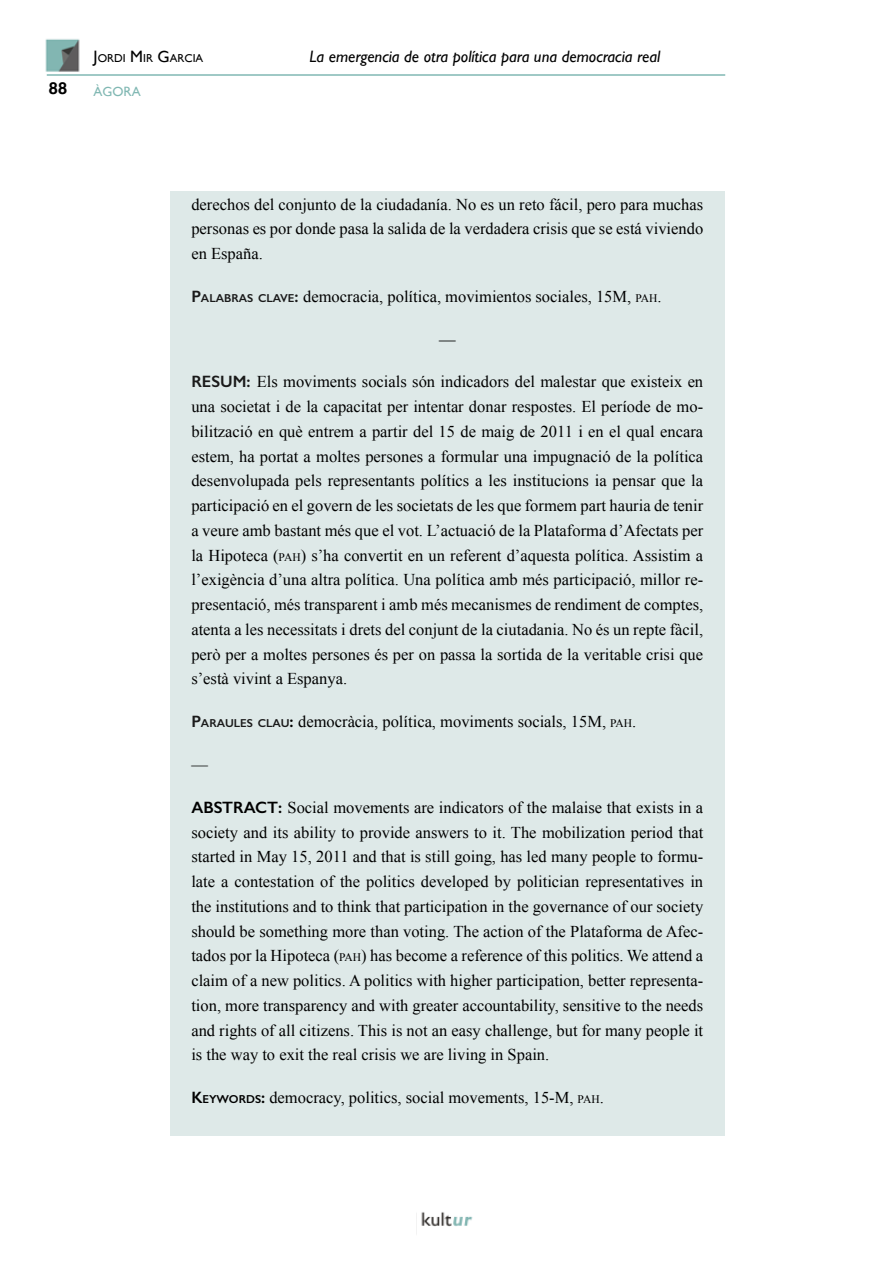
<style>
.page{position:relative;width:893px;height:1263px;background:#fff}
.page>*{position:absolute;margin:0;border:0;box-sizing:border-box;transform-origin:0 0}
.t1{font:16.5px/24.8px "Times New Roman";color:#000;text-align:justify}
.t2{font:italic 16.5px "Gill Sans";color:#000}
.t3{font:700 16.5px "Helvetica";color:#000}
.t4{font:16.5px "Times New Roman";color:#1a1a1a}
.t5{font:13.5px "Gill Sans";color:#81b8b3}
.t6{font:11.55px "Gill Sans";color:#000}
.s1{font-size:16.5px}
.s2{font-family:"Gill Sans";font-weight:600;color:#1a1a1a}
.s3{font-family:"Gill Sans";font-weight:600;font-size:11.55px;color:#1a1a1a}
.s4{font-size:11.55px}
.s5{font-style:inherit}
.s6{font-family:"Gill Sans";font-weight:600}
.s7{font-family:"Gill Sans";font-weight:600;font-size:11.55px}
</style>
<div class="page">
<img style="left:45px;top:39px;width:35px;height:33px">
<img style="left:421px;top:1212px;width:52px;height:15px">
<hr style="left:47px;top:74px;width:678px;height:2px;background:#81b8b3">
<div style="left:170px;top:191px;width:554px;height:944px;background:#dee9e8"></div>
<p class="t3" style="left:49px;top:75px;width:20px">88</p>
<p class="t6" style="left:94px;top:52px;width:111px"><span class="s1">J</span>ORDI <span class="s1">M</span>IR <span class="s1">G</span>ARCIA</p>
<p class="t2" style="left:310px;top:47px;width:352px">La emergencia de otra política para una democracia real</p>
<p class="t5" style="left:94px;top:83px;width:49px">ÀGORA</p>
<p class="t1" style="left:191px;top:192px;width:513px">derechos del conjunto de la ciudadanía. No es un reto fácil, pero para muchas personas es por donde pasa la salida de la verdadera crisis que se está viviendo en España.</p>
<p class="t1" style="left:191px;top:284px;width:472px"><span class="s2">P</span><span class="s3">ALABRAS CLAVE</span><span class="s2">:</span> democracia, política, movimientos sociales, 15M, <span class="s4">PAH</span><span class="s5">.</span></p>
<p class="t1" style="left:439px;top:327px;width:18px">—</p>
<p class="t1" style="left:191px;top:369px;width:513px"><span class="s2">RESUM:</span> Els moviments socials són indicadors del malestar que existeix en una societat i de la capacitat per intentar donar respostes. El període de mo&shy;bilització en què entrem a partir del 15 de maig de 2011 i en el qual encara estem, ha portat a moltes persones a formular una impugnació de la política desenvolupada pels representants polítics a les institucions ia pensar que la participació en el govern de les societats de les que formem part hauria de tenir a veure amb bastant més que el vot. L’actuació de la Plataforma d’Afectats per la Hipoteca (<span class="s4">PAH</span>) s’ha convertit en un referent d’aquesta política. Assistim a l’exigència d’una altra política. Una política amb més participació, millor re&shy;presentació, més transparent i amb més mecanismes de rendiment de comptes, atenta a les necessitats i drets del conjunt de la ciutadania. No és un repte fàcil, però per a moltes persones és per on passa la sortida de la veritable crisi que s’està vivint a Espanya.</p>
<p class="t1" style="left:191px;top:709px;width:447px"><span class="s2">P</span><span class="s3">ARAULES CLAU</span><span class="s6">:</span> democràcia, política, moviments socials, 15M, <span class="s4">PAH</span><span class="s5">.</span></p>
<p class="t4" style="left:191px;top:753px;width:18px">—</p>
<p class="t1" style="left:191px;top:795px;width:513px"><span class="s6">AB STRAC T:</span> Social movements are indicators of the malaise that exists in a society and its ability to provide answers to it. The mobilization period that started in May 15, 2011 and that is still going, has led many people to formu&shy;late a contestation of the politics developed by politician representatives in the institutions and to think that participation in the governance of our society should be something more than voting. The action of the Plataforma de Afec&shy;tados por la Hipoteca (<span class="s4">PAH</span>) has become a reference of this politics. We attend a claim of a new politics. A politics with higher participation, better representa&shy;tion, more transparency and with greater accountability, sensitive to the needs and rights of all citizens. This is not an easy challenge, but for many people it is the way to exit the real crisis we are living in Spain.</p>
<p class="t1" style="left:191px;top:1085px;width:414px"><span class="s6">K</span><span class="s7">EYWORDS</span><span class="s6">:</span> democracy, politics, social movements, 15-M, <span class="s4">PAH</span><span class="s5">.</span></p>
</div>
